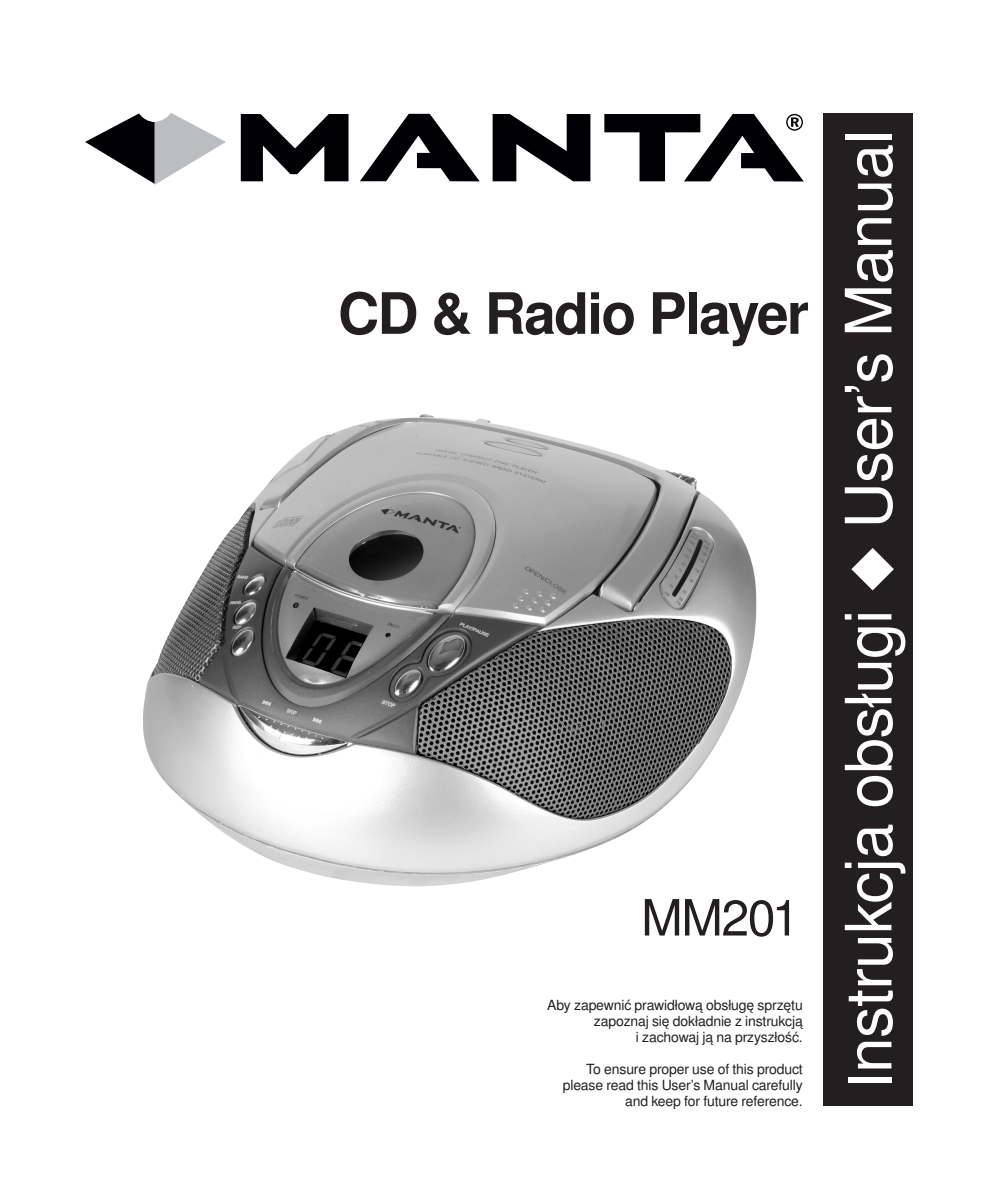
<style>
.page{position:relative;width:998px;height:1191px;background:#fff}
.page>*{position:absolute;margin:0;border:0;box-sizing:border-box;transform-origin:0 0}
._01_Tekstowy{font:64px "Nimbus San LOT";letter-spacing:-.01em;color:#fff}
.t1{font:700 57px "Nimbus San LOT";letter-spacing:-.03em;color:#231f20}
.t2{font:50px "Nimbus San LOT";letter-spacing:-.03em;color:#231f20}
.t3{font:14px "Nimbus San LOT";letter-spacing:-.01em;color:#231f20}
.s1{font-size:60px}
</style>
<div class="page">
<div style="left:823px;top:113px;width:90px;height:993px;background:#231f20"></div>
<svg style="left:241px;top:114px;width:563px;height:67px"></svg>
<svg style="left:85px;top:113px;width:141px;height:72px"></svg>
<img style="left:143px;top:414px;width:613px;height:472px">
<p class="t1" style="left:338px;top:280px;width:472px">CD &amp; Radio Player</p>
<p class="t2" style="left:641px;top:888px;width:160px">MM201</p>
<p class="t3" style="left:547px;top:996px;width:257px">Aby zapewnić prawidłową obsługę sprzętu</p>
<p class="t3" style="left:594px;top:1012px;width:210px">zapoznaj się dokładnie z instrukcją</p>
<p class="t3" style="left:636px;top:1028px;width:168px">i zachowaj ją na przyszłość.</p>
<p class="t3" style="left:586px;top:1060px;width:218px">To ensure proper use of this product</p>
<p class="t3" style="left:563px;top:1076px;width:242px">please read this User’s Manual carefully</p>
<p class="t3" style="left:625px;top:1092px;width:179px">and keep for future reference.</p>
<p class="_01_Tekstowy" style="left:830px;top:1089px;width:960px;rotate:-90deg"><span class="s1">I</span>nstrukcja obsługi ◆ User’s Manual</p>
</div>
